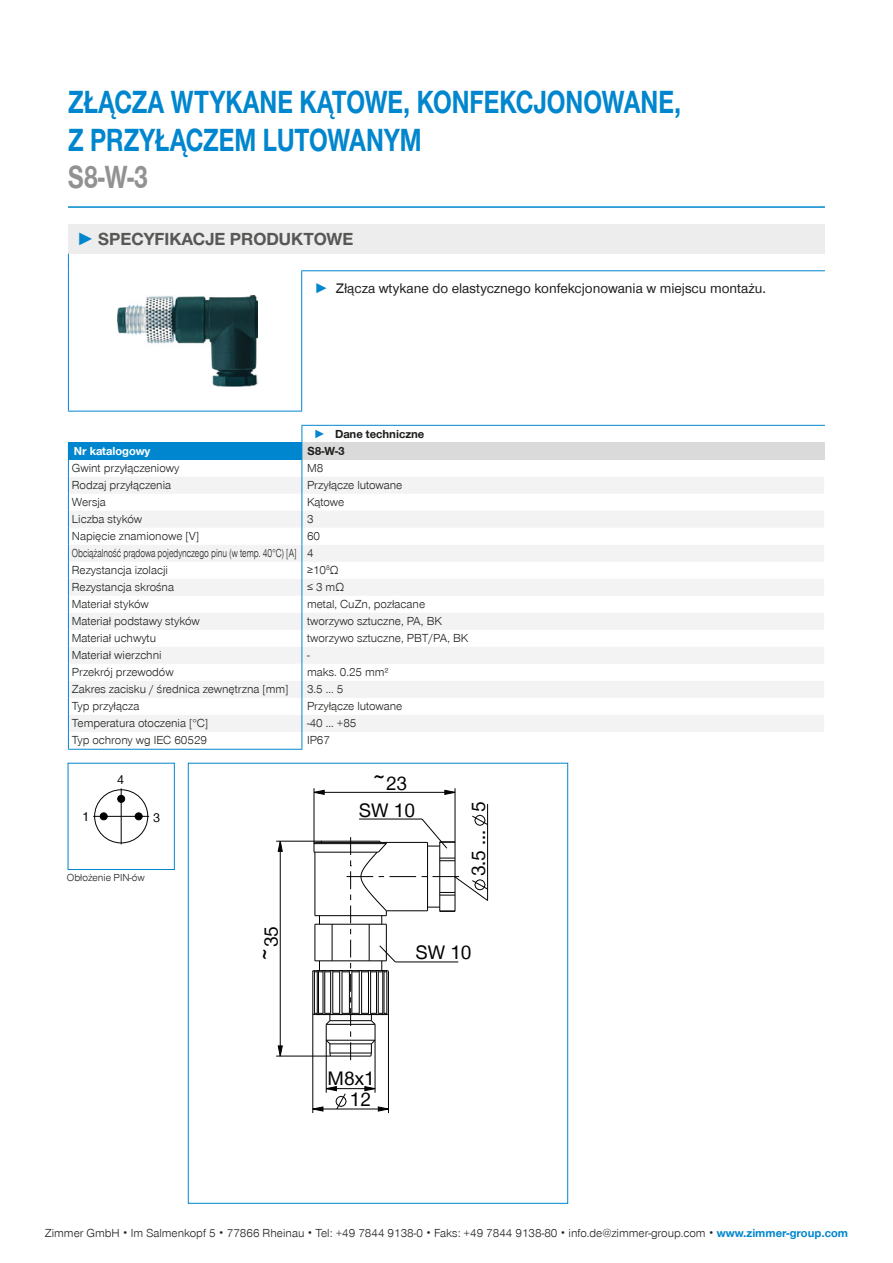
<style>
.page{position:relative;width:893px;height:1263px;background:#fff}
.page>*{position:absolute;margin:0;border:0;box-sizing:border-box;transform-origin:0 0}
.t1{font:700 33px/37.5px "Zimmer Group Sans Global";color:#0086ce;scale:.78 1}
.t2{font:700 33px "Zimmer Group Sans Global";color:#939292;scale:.78 1}
.t3{font:20.1px/21.8px "Zimmer Group Sans Global";color:#020203;text-align:right}
.t4{font:700 18px "Zimmer Group Sans Global";color:#575756}
.t5{font:14.25px "Zimmer Group Sans Global";color:#1d1d1b}
.t6{font:13.2px "Zimmer Group Sans Global";color:#020203}
.t7{font:300 12px/17px "Zimmer Group Sans Global";color:#1d1d1b}
.t8{font:700 12px "Zimmer Group Sans Global";color:#1d1d1b}
.t9{font:700 12px "Zimmer Group Sans Global";color:#fff}
.t10{font:300 10.5px "Zimmer Group Sans Global";color:#1d1d1b}
.s1{font-family:"Zimmer Group Sans";color:#0086ce}
.s2{font-family:"Zimmer Group Sans";font-weight:700;color:#0086ce}
.s3{color:#0086ce}
.s4{font-weight:700;color:#0086ce}
</style>
<div class="page">
<hr style="left:68px;top:206px;width:757px;height:2px;background:#0086ce">
<svg style="left:188px;top:762px;width:380px;height:442px"></svg>
<svg style="left:67px;top:762px;width:108px;height:108px"></svg>
<div style="left:68px;top:224px;width:757px;height:30px;background:#ededed"></div>
<hr style="left:68px;top:271px;width:1px;height:140px;background:#0086ce">
<hr style="left:301px;top:271px;width:1px;height:140px;background:#0086ce">
<hr style="left:68px;top:411px;width:234px;height:1px;background:#0086ce">
<hr style="left:301px;top:270px;width:524px;height:1px;background:#0086ce">
<svg style="left:68px;top:254px;width:1px;height:17px"></svg>
<img style="left:118px;top:295px;width:140px;height:91px">
<div style="left:68px;top:442px;width:234px;height:17px;background:#0086ce"></div>
<div style="left:302px;top:442px;width:522px;height:17px;background:#dadada"></div>
<svg style="left:69px;top:477px;width:755px;height:255px;fill:#f3f3f3"></svg>
<hr style="left:68px;top:749px;width:234px;height:1px;background:#0086ce">
<hr style="left:68px;top:459px;width:234px;height:1px;background:#0086ce">
<svg style="left:68px;top:460px;width:1px;height:289px"></svg>
<hr style="left:302px;top:425px;width:523px;height:1px;background:#0086ce">
<svg style="left:302px;top:426px;width:1px;height:323px"></svg>
<h1 class="t1" style="left:68px;top:83px;width:788px">ZŁĄCZA WTYKANE KĄTOWE, KONFEKCJONOWANE,<br>Z PRZYŁĄCZEM LUTOWANYM</h1>
<h1 class="t2" style="left:68px;top:158px;width:104px">S8-W-3</h1>
<h3 class="t4" style="left:77px;top:228px;width:278px"><span class="s1">►</span> SPECYFIKACJE PRODUKTOWE</h3>
<p class="t5" style="left:314px;top:280px;width:453px"><span class="s2">►</span> Złącza wtykane do elastycznego konfekcjonowania w miejscu montażu.</p>
<p class="t8" style="left:314px;top:427px;width:112px"><span class="s3">►</span> Dane techniczne</p>
<p class="t9" style="left:74px;top:444px;width:78px">Nr katalogowy</p>
<p class="t8" style="left:307px;top:444px;width:39px">S8-W-3</p>
<p class="t7" style="left:72px;top:460px;width:109px">Gwint przyłączeniowy</p>
<p class="t7" style="left:307px;top:460px;width:18px">M8</p>
<p class="t7" style="left:72px;top:477px;width:101px">Rodzaj przyłączenia</p>
<p class="t7" style="left:307px;top:477px;width:97px">Przyłącze lutowane</p>
<p class="t7" style="left:72px;top:494px;width:36px">Wersja</p>
<p class="t7" style="left:307px;top:494px;width:39px">Kątowe</p>
<p class="t7" style="left:72px;top:511px;width:72px">Liczba styków</p>
<p class="t7" style="left:307px;top:511px;width:8px">3</p>
<p class="t7" style="left:72px;top:528px;width:129px">Napięcie znamionowe [V]</p>
<p class="t7" style="left:72px;top:528px;width:250px;text-indent:235px">60<br>Obciążalność prądowa pojedynczego pinu (w temp. 40°C) [A] 4<br>Rezystancja izolacji</p>
<p class="t7" style="left:307px;top:562px;width:33px">≥10<sup>8</sup>Ω</p>
<p class="t7" style="left:72px;top:579px;width:104px">Rezystancja skrośna</p>
<p class="t7" style="left:307px;top:579px;width:39px">≤ 3 mΩ</p>
<p class="t7" style="left:72px;top:596px;width:78px">Materiał styków</p>
<p class="t7" style="left:307px;top:596px;width:120px">metal, CuZn, pozłacane</p>
<p class="t7" style="left:72px;top:613px;width:129px">Materiał podstawy styków</p>
<p class="t7" style="left:307px;top:613px;width:136px">tworzywo sztuczne, PA, BK</p>
<p class="t7" style="left:72px;top:630px;width:86px">Materiał uchwytu</p>
<p class="t7" style="left:307px;top:630px;width:163px">tworzywo sztuczne, PBT/PA, BK</p>
<p class="t7" style="left:72px;top:647px;width:91px">Materiał wierzchni</p>
<p class="t7" style="left:307px;top:647px;width:4px">-</p>
<p class="t7" style="left:72px;top:664px;width:103px">Przekrój przewodów</p>
<p class="t7" style="left:307px;top:664px;width:83px">maks. 0.25 mm²</p>
<p class="t7" style="left:72px;top:681px;width:218px">Zakres zacisku / średnica zewnętrzna [mm]</p>
<p class="t7" style="left:307px;top:681px;width:38px">3.5 … 5</p>
<p class="t7" style="left:72px;top:698px;width:69px">Typ przyłącza</p>
<p class="t7" style="left:307px;top:698px;width:97px">Przyłącze lutowane</p>
<p class="t7" style="left:72px;top:715px;width:138px">Temperatura otoczenia [°C]</p>
<p class="t7" style="left:307px;top:715px;width:51px">-40 ... +85</p>
<p class="t7" style="left:72px;top:732px;width:137px">Typ ochrony wg IEC 60529</p>
<p class="t7" style="left:307px;top:732px;width:25px">IP67</p>
<p class="t6" style="left:82px;top:809px;width:9px">1</p>
<p class="t6" style="left:117px;top:772px;width:9px">4</p>
<p class="t6" style="left:153px;top:809px;width:9px">3</p>
<p class="t10" style="left:67px;top:871px;width:79px">Obłożenie PIN-ów</p>
<h2 class="t3" style="left:260px;top:961px;width:36px;rotate:-90deg">~35</h2>
<h2 class="t3" style="left:372px;top:772px;width:36px">~23</h2>
<h2 class="t3" style="left:359px;top:799px;width:57px">SW 10</h2>
<h2 class="t3" style="left:467px;top:876px;width:77px;rotate:-90deg">3.5 ... 5</h2>
<h2 class="t3" style="left:328px;top:1067px;width:49px">M8x1<br>12</h2>
<h2 class="t3" style="left:416px;top:941px;width:57px">SW 10</h2>
<p class="t7" style="left:45px;top:1224px;width:805px">Zimmer GmbH ۰ Im Salmenkopf 5 ۰ 77866 Rheinau ۰ Tel: +49 7844 9138-0 ۰ Faks: +49 7844 9138-80 ۰ info.de@zimmer-group.com ۰ <span class="s4">www.zimmer-group.com</span></p>
</div>
